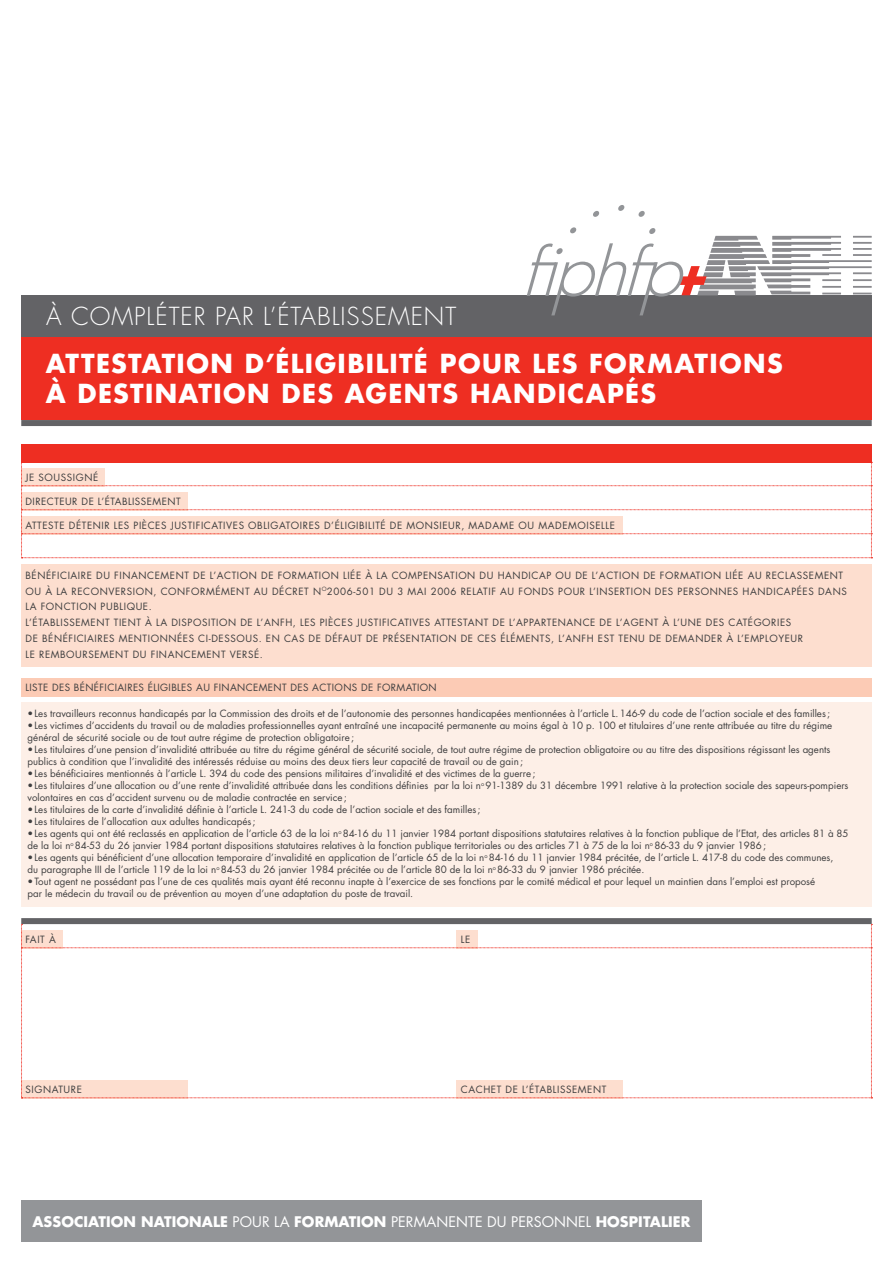
<style>
.page{position:relative;width:893px;height:1263px;background:#fff}
.page>*{position:absolute;margin:0;border:0;box-sizing:border-box;transform-origin:0 0}
.t1{font:700 25.5px "Futura";letter-spacing:.055em;color:#fff}
.t2{font:300 24.15px "Futura";letter-spacing:.04em;color:#fff}
.t3{font:700 14.25px "Futura";letter-spacing:.005em;color:#fff}
.Texte{font:9.75px/12px "Futura";color:#3e3e3f}
.Texte-2{font:9.75px "Futura";letter-spacing:.06em;color:#3e3e3f}
.Texte-3{font:9.75px "Futura";letter-spacing:.04em;color:#3e3e3f}
.Texte-4{font:9.75px "Futura";letter-spacing:.05em;color:#3e3e3f}
.s1{font-weight:400}
</style>
<div class="page">
<div style="left:21px;top:337px;width:851px;height:83px;background:#ee2e22"></div>
<div style="left:21px;top:295px;width:851px;height:42px;background:#636366"></div>
<div style="left:21px;top:420px;width:851px;height:6px;background:#636366"></div>
<div style="left:21px;top:1200px;width:681px;height:42px;background:#939598"></div>
<div style="left:21px;top:918px;width:851px;height:6px;background:#636366"></div>
<svg style="left:21px;top:924px;width:851px;height:174px"></svg>
<div style="left:21px;top:444px;width:851px;height:18px;background:#ee2e22"></div>
<div style="left:21px;top:678px;width:851px;height:18px;background:#fccbb5"></div>
<div style="left:21px;top:564px;width:851px;height:102px;background:#fddecf"></div>
<div style="left:21px;top:702px;width:851px;height:204px;background:#fdefe7"></div>
<svg style="left:21px;top:462px;width:851px;height:96px"></svg>
<svg style="left:593px;top:211px;width:6px;height:6px"></svg>
<svg style="left:618px;top:205px;width:7px;height:6px"></svg>
<svg style="left:638px;top:211px;width:7px;height:6px"></svg>
<svg style="left:527px;top:227px;width:345px;height:88px"></svg>
<p class="t2" style="left:46px;top:301px;width:412px">À COMPLÉTER PAR L’ÉTABLISSEMENT</p>
<p class="t1" style="left:46px;top:347px;width:739px">ATTESTATION D’ÉLIGIBILITÉ POUR LES FORMATIONS</p>
<p class="t1" style="left:46px;top:377px;width:612px">À DESTINATION DES AGENTS HANDICAPÉS</p>
<p class="Texte-2" style="left:26px;top:471px;width:74px">JE SOUSSIGNÉ</p>
<p class="Texte-4" style="left:26px;top:495px;width:157px">DIRECTEUR DE L’ÉTABLISSEMENT</p>
<p class="Texte-2" style="left:26px;top:519px;width:591px">ATTESTE DÉTENIR LES PIÈCES JUSTIFICATIVES OBLIGATOIRES D’ÉLIGIBILITÉ DE MONSIEUR, MADAME OU MADEMOISELLE</p>
<p class="Texte-2" style="left:26px;top:569px;width:819px">BÉNÉFICIAIRE DU FINANCEMENT DE L’ACTION DE FORMATION LIÉE À LA COMPENSATION DU HANDICAP OU DE L’ACTION DE FORMATION LIÉE AU RECLASSEMENT</p>
<p class="Texte-2" style="left:26px;top:585px;width:823px">OU À LA RECONVERSION, CONFORMÉMENT AU DÉCRET N<sup>O</sup>2006-501 DU 3 MAI 2006 RELATIF AU FONDS POUR L’INSERTION DES PERSONNES HANDICAPÉES DANS</p>
<p class="Texte-2" style="left:26px;top:600px;width:128px">LA FONCTION PUBLIQUE.</p>
<p class="Texte-2" style="left:26px;top:616px;width:767px">L’ÉTABLISSEMENT TIENT À LA DISPOSITION DE L’ANFH, LES PIÈCES JUSTIFICATIVES ATTESTANT DE L’APPARTENANCE DE L’AGENT À L’UNE DES CATÉGORIES</p>
<p class="Texte-2" style="left:26px;top:632px;width:779px">DE BÉNÉFICIAIRES MENTIONNÉES CI-DESSOUS. EN CAS DE DÉFAUT DE PRÉSENTATION DE CES ÉLÉMENTS, L’ANFH EST TENU DE DEMANDER À L’EMPLOYEUR</p>
<p class="Texte-2" style="left:26px;top:648px;width:239px">LE REMBOURSEMENT DU FINANCEMENT VERSÉ.</p>
<p class="Texte-3" style="left:26px;top:681px;width:413px">LISTE DES BÉNÉFICIAIRES ÉLIGIBLES AU FINANCEMENT DES ACTIONS DE FORMATION</p>
<p class="Texte" style="left:28px;top:707px;width:804px">•Les travailleurs reconnus handicapés par la Commission des droits et de l’autonomie des personnes handicapées mentionnées à l’article L.146-9 du code de l’action sociale et des familles;</p>
<p class="Texte" style="left:28px;top:719px;width:806px">•Les victimes d’accidents du travail ou de maladies professionnelles ayant entraîné une incapacité permanente au moins égal à 10 p. 100 et titulaires d’une rente attribuée au titre du régime</p>
<p class="Texte" style="left:28px;top:731px;width:328px">général de sécurité sociale ou de tout autre régime de protection obligatoire;</p>
<p class="Texte" style="left:28px;top:743px;width:804px">•Les titulaires d’une pension d’invalidité attribuée au titre du régime général de sécurité sociale, de tout autre régime de protection obligatoire ou au titre des dispositions régissant les agents</p>
<p class="Texte" style="left:28px;top:755px;width:497px">publics à condition que l’invalidité des intéressés réduise au moins des deux tiers leur capacité de travail ou de gain;</p>
<p class="Texte" style="left:28px;top:767px;width:509px">•Les bénéficiaires mentionnés à l’article L. 394 du code des pensions militaires d’invalidité et des victimes de la guerre;</p>
<p class="Texte" style="left:28px;top:779px;width:822px">•Les titulaires d’une allocation ou d’une rente d’invalidité attribuée dans les conditions définies par la loi n<sup>o</sup> 91-1389 du 31 décembre 1991 relative à la protection sociale des sapeurs-pompiers volontaires en cas d’accident survenu ou de maladie contractée en service;</p>
<p class="Texte" style="left:28px;top:803px;width:454px">•Les titulaires de la carte d’invalidité définie à l’article L. 241-3 du code de l’action sociale et des familles;</p>
<p class="Texte" style="left:28px;top:815px;width:229px">•Les titulaires de l’allocation aux adultes handicapés;</p>
<p class="Texte" style="left:28px;top:827px;width:822px">•Les agents qui ont été reclassés en application de l’article 63 de la loi n<sup>o</sup> 84-16 du 11 janvier 1984 portant dispositions statutaires relatives à la fonction publique de l’Etat, des articles 81 à 85</p>
<p class="Texte" style="left:28px;top:839px;width:740px">de la loi n<sup>o</sup> 84-53 du 26 janvier 1984 portant dispositions statutaires relatives à la fonction publique territoriales ou des articles 71 à 75 de la loi n<sup>o</sup> 86-33 du 9 janvier 1986;</p>
<p class="Texte" style="left:28px;top:851px;width:807px">•Les agents qui bénéficient d’une allocation temporaire d’invalidité en application de l’article 65 de la loi n<sup>o</sup> 84-16 du 11 janvier 1984 précitée, de l’article L. 417-8 du code des communes,</p>
<p class="Texte" style="left:28px;top:863px;width:618px">du paragraphe III de l’article 119 de la loi n<sup>o</sup> 84-53 du 26 janvier 1984 précitée ou de l’article 80 de la loi n<sup>o</sup> 86-33 du 9 janvier 1986 précitée.</p>
<p class="Texte" style="left:28px;top:875px;width:789px">•Tout agent ne possédant pas l’une de ces qualités mais ayant été reconnu inapte à l’exercice de ses fonctions par le comité médical et pour lequel un maintien dans l’emploi est proposé</p>
<p class="Texte" style="left:28px;top:887px;width:387px">par le médecin du travail ou de prévention au moyen d’une adaptation du poste de travail.</p>
<p class="Texte" style="left:26px;top:933px;width:32px">FAIT À</p>
<p class="Texte" style="left:461px;top:933px;width:11px">LE</p>
<p class="Texte-2" style="left:26px;top:1083px;width:58px">SIGNATURE</p>
<p class="Texte-2" style="left:461px;top:1083px;width:147px">CACHET DE L’ÉTABLISSEMENT</p>
<p class="t3" style="left:32px;top:1212px;width:659px">ASSOCIATION NATIONALE <span class="s1">POUR LA</span> FORMATION <span class="s1">PERMANENTE DU PERSONNEL</span> HOSPITALIER</p>
</div>
